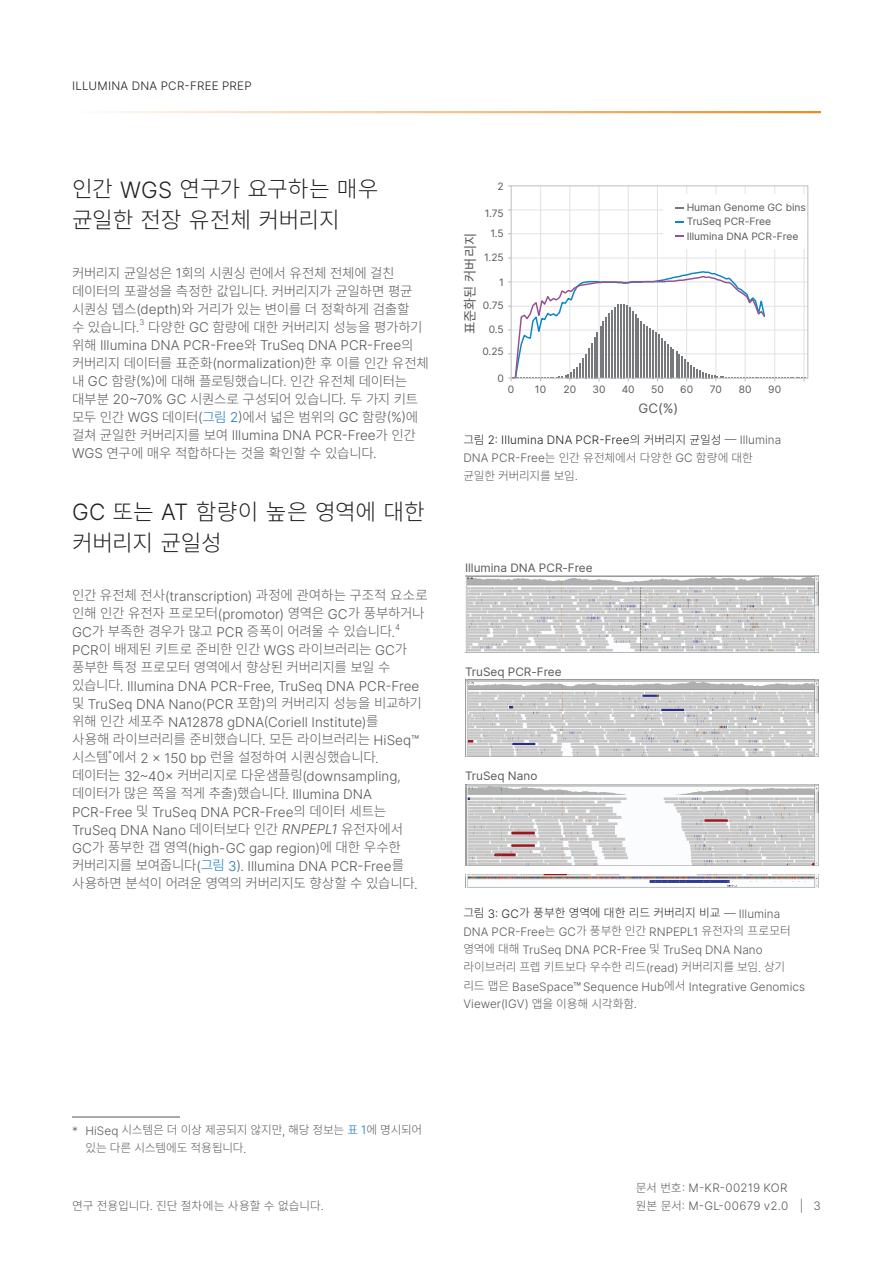
<style>
.page{position:relative;width:893px;height:1263px;background:#fff}
.page>*{position:absolute;margin:0;border:0;box-sizing:border-box;transform-origin:0 0}
.A-Head{font:300 22.5px/31.5px "Noto Sans CJ Kkr";letter-spacing:-.015em;color:#231f20}
.Body_Copy{font:300 13.5px/18px "Noto Sans CJ Kkr";letter-spacing:-.025em;color:#57585a}
.Body_Copy-2{font:300 13.5px/17.9px "Inter";color:#57585a}
.t1{font:13.2px "Noto Sans CJ Kkr";letter-spacing:-.005em;color:#57585a}
.t2{font:13.2px "Inter";color:#57585a}
.t3{font:300 11.7px/18px "Inter";letter-spacing:.005em;color:#57585a}
.Footnote{font:300 11.7px/17.7px "Noto Sans CJ Kkr";letter-spacing:-.015em;color:#57585a}
.t4{font:11.7px "Inter";color:#57585a}
.t5{font:300 11.7px "Inter";letter-spacing:.025em;color:#231f20}
.t6{font:10.35px/14.1px "Inter";color:#57585a}
.Body_Copy-3{font:300 7.8px "Inter";color:#57585a}
.s1{font-family:"Inter"}
.s2{color:#1576bd}
.s3{font-family:"Inter";color:#1576bd}
.s4{font-family:"Noto Sans CJ Kkr"}
.s5{font-style:italic}
.s6{font-family:"Noto Sans CJ Kkr";color:#1576bd}
.s7{color:#231f20}
.s8{font-family:"Inter";color:#231f20}
.s9{font-family:"Noto Sans CJ Kkr";color:#231f20}
.s10{font-size:13.5px}
</style>
<div class="page">
<hr style="left:72px;top:111px;width:749px;height:2px;background:#ed8b22">
<hr style="left:72px;top:1117px;width:108px;height:1px;background:#57585a">
<img style="left:465px;top:576px;width:353px;height:76px">
<img style="left:465px;top:680px;width:353px;height:76px">
<img style="left:465px;top:785px;width:353px;height:80px">
<img style="left:465px;top:874px;width:353px;height:13px">
<hr style="left:511px;top:210px;width:297px;height:1px;background:#e1e2e4">
<hr style="left:511px;top:233px;width:297px;height:1px;background:#e1e2e4">
<hr style="left:511px;top:258px;width:297px;height:1px;background:#e1e2e4">
<hr style="left:804px;top:186px;width:1px;height:192px;background:#e1e2e4">
<hr style="left:774px;top:186px;width:1px;height:192px;background:#e1e2e4">
<hr style="left:745px;top:186px;width:1px;height:192px;background:#e1e2e4">
<hr style="left:715px;top:186px;width:1px;height:192px;background:#e1e2e4">
<hr style="left:686px;top:186px;width:1px;height:192px;background:#e1e2e4">
<hr style="left:657px;top:186px;width:1px;height:192px;background:#e1e2e4">
<hr style="left:628px;top:186px;width:1px;height:192px;background:#e1e2e4">
<hr style="left:599px;top:186px;width:1px;height:192px;background:#e1e2e4">
<hr style="left:569px;top:186px;width:1px;height:192px;background:#e1e2e4">
<hr style="left:540px;top:186px;width:1px;height:192px;background:#e1e2e4">
<div style="left:663px;top:195px;width:144px;height:54px;background:#fff"></div>
<svg style="left:508px;top:270px;width:298px;height:111px"></svg>
<div style="left:511px;top:185px;width:297px;height:193px;border:1px solid #bcbdc0"></div>
<p class="t5" style="left:72px;top:78px;width:181px">ILLUMINA DNA PCR-FREE PREP</p>
<p class="A-Head" style="left:72px;top:173px;width:308px">인간 <span class="s1">WGS</span> 연구가 요구하는 매우 균일한 전장 유전체 커버리지</p>
<p class="Body_Copy" style="left:72px;top:264px;width:342px">커버리지 균일성은 <span class="s1">1</span>회의 시퀀싱 런에서 유전체 전체에 걸친 데이터의 포괄성을 측정한 값입니다<span class="s1">.</span> 커버리지가 균일하면 평균 시퀀싱 뎁스<span class="s1">(depth)</span>와 거리가 있는 변이를 더 정확하게 검출할 수 있습니다<span class="s1">.</span></p>
<p class="Body_Copy-3" style="left:139px;top:317px;width:6px">3</p>
<p class="Body_Copy" style="left:72px;top:318px;width:358px;text-indent:76px">다양한 <span class="s1">GC</span> 함량에 대한 커버리지 성능을 평가하기 위해 <span class="s1">Illumina DNA PCR-Free</span>와 <span class="s1">TruSeq DNA PCR-Free</span>의 커버리지 데이터를 표준화<span class="s1">(normalization)</span>한 후 이를 인간 유전체 내 <span class="s1">GC</span> 함량<span class="s1">(%)</span>에 대해 플로팅했습니다<span class="s1">.</span> 인간 유전체 데이터는 대부분 <span class="s1">20~70% GC</span> 시퀀스로 구성되어 있습니다<span class="s1">.</span> 두 가지 키트 모두 인간 <span class="s1">WGS</span> 데이터<span class="s1">(</span><span class="s2">그림</span> <span class="s3">2</span><span class="s1">)</span>에서 넓은 범위의 <span class="s1">GC</span> 함량<span class="s1">(%)</span>에 걸쳐 균일한 커버리지를 보여 <span class="s1">Illumina DNA PCR-Free</span>가 인간 <span class="s1">WGS</span> 연구에 매우 적합하다는 것을 확인할 수 있습니다<span class="s1">.</span></p>
<p class="A-Head" style="left:72px;top:496px;width:354px"><span class="s1">GC</span> 또는 <span class="s1">AT</span> 함량이 높은 영역에 대한 커버리지 균일성</p>
<p class="Body_Copy" style="left:72px;top:586px;width:357px">인간 유전체 전사<span class="s1">(transcription)</span> 과정에 관여하는 구조적 요소로 인해 인간 유전자 프로모터<span class="s1">(promotor)</span> 영역은 <span class="s1">GC</span>가 풍부하거나<br><span class="s1">GC</span>가 부족한 경우가 많고 <span class="s1">PCR</span> 증폭이 어려울 수 있습니다<span class="s1">.</span></p>
<p class="Body_Copy-3" style="left:395px;top:621px;width:6px">4</p>
<p class="Body_Copy" style="left:72px;top:640px;width:352px"><span class="s1">PCR</span>이 배제된 키트로 준비한 인간 <span class="s1">WGS</span> 라이브러리는 <span class="s1">GC</span>가 풍부한 특정 프로모터 영역에서 향상된 커버리지를 보일 수 있습니다<span class="s1">. Illumina DNA PCR-Free, TruSeq DNA PCR-Free </span>및 <span class="s1">TruSeq DNA Nano(PCR</span> 포함<span class="s1">)</span>의 커버리지 성능을 비교하기 위해 인간 세포주 <span class="s1">NA12878 gDNA(Coriell Institute)</span>를<br>사용해 라이브러리를 준비했습니다<span class="s1">.</span> 모든 라이브러리는 <span class="s1">HiSeq™ </span>시스템 에서 <span class="s1">2 × 150 bp</span> 런을 설정하여 시퀀싱했습니다<span class="s1">.</span></p>
<p class="Body_Copy-3" style="left:108px;top:747px;width:5px">*</p>
<p class="Body_Copy-2" style="left:72px;top:766px;width:347px"><span class="s4">데이터는</span> 32~40× <span class="s4">커버리지로 다운샘플링</span>(downsampling, <span class="s4">데이터가 많은 쪽을 적게 추출</span>)<span class="s4">했습니다</span>. Illumina DNA PCR-Free <span class="s4">및</span> TruSeq DNA PCR-Free<span class="s4">의 데이터 세트는 </span>TruSeq DNA Nano <span class="s4">데이터보다 인간</span> <span class="s5">RNPEPL1</span> <span class="s4">유전자에서 </span>GC<span class="s4">가 풍부한 갭 영역</span>(high-GC gap region)<span class="s4">에 대한 우수한 커버리지를 보여줍니다</span>(<span class="s6">그림</span> <span class="s2">3</span>). Illumina DNA PCR-Free<span class="s4">를 사용하면 분석이 어려운 영역의 커버리지도 향상할 수 있습니다</span>.</p>
<p class="t6" style="left:498px;top:178px;width:8px">2</p>
<p class="t6" style="left:485px;top:203px;width:21px;line-height:20.4px;text-align:center">1.75<br>1.5</p>
<p class="t1" style="left:463px;top:334px;width:103px;rotate:-90deg">표준화된 커버리지</p>
<p class="t6" style="left:484px;top:250px;width:21px">1.25</p>
<p class="t6" style="left:483px;top:298px;width:22px">0.75</p>
<p class="t6" style="left:482px;top:318px;width:23px;line-height:22px;text-align:right">0.5<br>0.25</p>
<p class="t6" style="left:497px;top:371px;width:8px">0</p>
<p class="t6" style="left:499px;top:275px;width:6px">1</p>
<p class="t6" style="left:687px;top:200px;width:121px">Human Genome GC bins<br>TruSeq PCR-Free<br>Illumina DNA PCR-Free</p>
<p class="t6" style="left:508px;top:382px;width:8px">0</p>
<p class="t6" style="left:535px;top:382px;width:13px">10</p>
<p class="t6" style="left:563px;top:382px;width:14px">20</p>
<p class="t6" style="left:592px;top:382px;width:14px">30</p>
<p class="t6" style="left:622px;top:382px;width:15px">40</p>
<p class="t6" style="left:651px;top:382px;width:14px">50</p>
<p class="t6" style="left:680px;top:382px;width:14px">60</p>
<p class="t6" style="left:710px;top:382px;width:14px">70</p>
<p class="t6" style="left:739px;top:382px;width:14px">80</p>
<p class="t6" style="left:768px;top:382px;width:14px">90</p>
<p class="t2" style="left:639px;top:398px;width:41px">GC(%)</p>
<p class="Footnote" style="left:463px;top:431px;width:319px"><span class="s7">그림</span> <span class="s8">2: Illumina DNA PCR-Free</span><span class="s7">의 커버리지 균일성</span> <span class="s1">— Illumina<br>DNA PCR-Free</span>는 인간 유전체에서 다양한 <span class="s1">GC</span> 함량에 대한 균일한 커버리지를 보임<span class="s1">.</span></p>
<p class="t4" style="left:465px;top:559px;width:129px">Illumina DNA PCR-Free</p>
<p class="t4" style="left:465px;top:663px;width:98px">TruSeq PCR-Free</p>
<p class="t4" style="left:465px;top:768px;width:74px">TruSeq Nano</p>
<p class="t3" style="left:463px;top:904px;width:329px"><span class="s9">그림</span> <span class="s7">3: GC</span><span class="s9">가 풍부한 영역에 대한 리드 커버리지 비교</span> — Illumina DNA PCR-Free<span class="s4">는</span> GC<span class="s4">가 풍부한 인간</span> RNPEPL1 <span class="s4">유전자의 프로모터 영역에 대해</span> TruSeq DNA PCR-Free <span class="s4">및</span> TruSeq DNA Nano <span class="s4">라이브러리 프렙 키트보다 우수한 리드</span>(read) <span class="s4">커버리지를 보임</span>. <span class="s4">상기</span></p>
<p class="t3" style="left:463px;top:978px;width:343px;line-height:17.1px"><span class="s4">리드 맵은</span> BaseSpace<span class="s10">™</span> Sequence Hub<span class="s4">에서</span> Integrative Genomics<br>Viewer(IGV) <span class="s4">앱을 이용해 시각화함</span>.</p>
<p class="Footnote" style="left:86px;top:1121px;width:338px;text-indent:-14px"><span class="s1">* HiSeq</span> 시스템은 더 이상 제공되지 않지만<span class="s1">,</span> 해당 정보는 <span class="s2">표</span> <span class="s3">1</span>에 명시되어 있는 다른 시스템에도 적용됩니다<span class="s1">.</span></p>
<p class="t3" style="left:636px;top:1179px;width:154px"><span class="s4">문서 번호</span>: M-KR-00219 KOR <span class="s4">원본 문서</span>: M-GL-00679 v2.0</p>
<p class="Footnote" style="left:72px;top:1197px;width:253px">연구 전용입니다<span class="s1">.</span> 진단 절차에는 사용할 수 없습니다<span class="s1">.</span></p>
<p class="t3" style="left:800px;top:1197px;width:23px">| 3</p>
</div>
